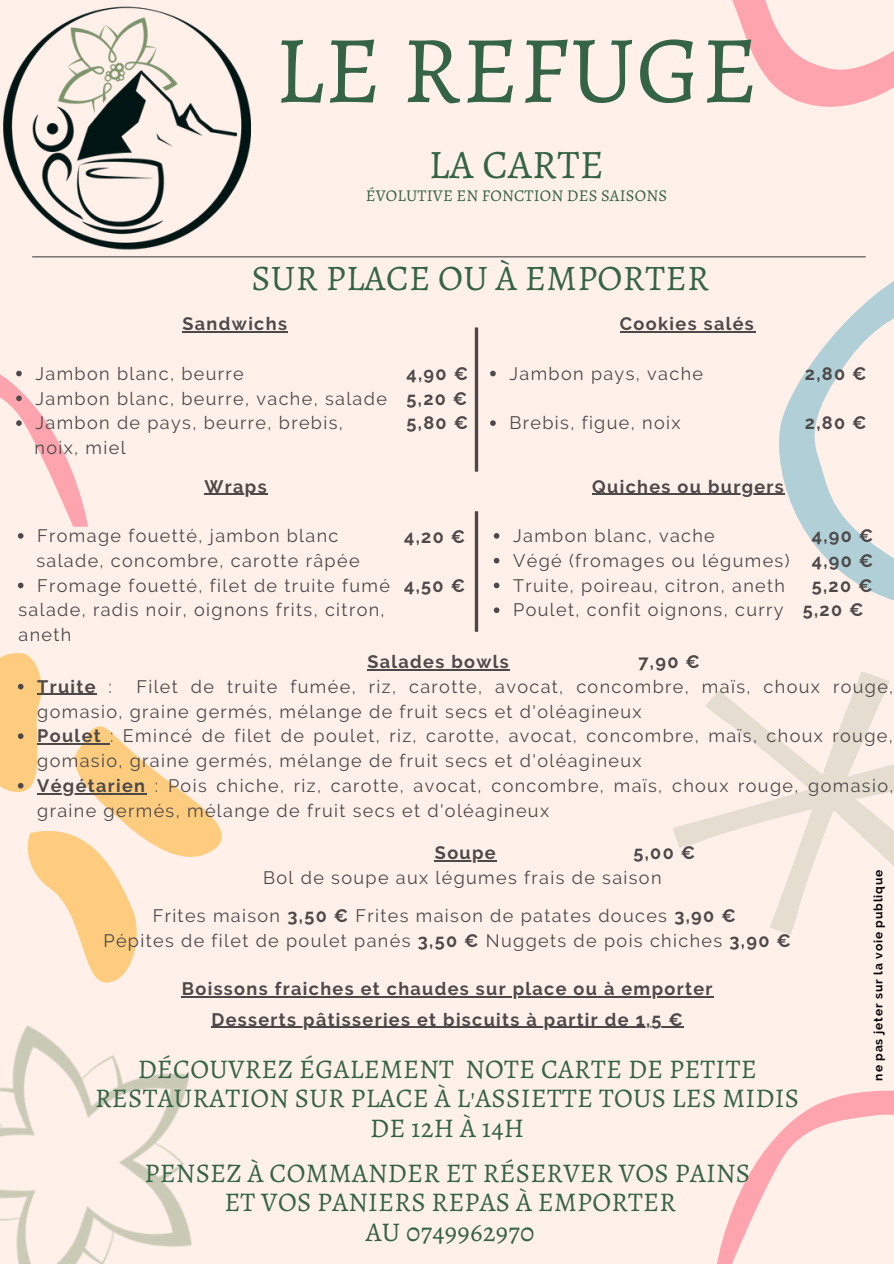
<style>
.page{position:relative;width:894px;height:1264px;background:#fff}
.page>*{position:absolute;margin:0;border:0;box-sizing:border-box;transform-origin:0 0}
.t1{font:96.15px "Alegreya SC";letter-spacing:.01em;color:#346345}
.t2{font:40.5px "Alegreya SC";letter-spacing:.01em;color:#346345}
.t3{font:36px "Alegreya SC";letter-spacing:.01em;color:#346345}
.t4{font:27px/29.2px "Alegreya SC";letter-spacing:.01em;color:#346345;text-align:center}
.t5{font:18px/24.8px "Raleway";letter-spacing:.075em;color:#4d4949}
.t6{font:700 18px "Raleway";letter-spacing:.075em;color:#4d4949}
.t7{font:16.5px "Alegreya SC";letter-spacing:.01em;color:#346345}
.t8{font:700 12px "Raleway";letter-spacing:.07em;color:#000}
.s1{font-weight:700}
.s2{font-weight:400}
</style>
<div class="page">
<div style="left:0;top:0;width:893px;height:1263px;background:#fff0ea"></div>
<hr style="left:33px;top:256px;width:832px;height:1px;background:#4d4949">
<svg style="left:474px;top:327px;width:4px;height:144px"></svg>
<svg style="left:0;top:370px;width:88px;height:157px"></svg>
<hr style="left:182px;top:331px;width:106px;height:1px;background:#4d4949">
<svg style="left:732px;top:0;width:161px;height:107px"></svg>
<svg style="left:771px;top:256px;width:122px;height:344px"></svg>
<svg style="left:717px;top:1090px;width:176px;height:173px"></svg>
<svg style="left:673px;top:671px;width:220px;height:263px"></svg>
<svg style="left:0;top:653px;width:222px;height:330px"></svg>
<svg style="left:474px;top:511px;width:4px;height:120px"></svg>
<svg style="left:490px;top:371px;width:5px;height:5px"></svg>
<svg style="left:490px;top:420px;width:5px;height:6px"></svg>
<hr style="left:619px;top:331px;width:136px;height:1px;background:#4d4949">
<svg style="left:18px;top:533px;width:6px;height:5px"></svg>
<svg style="left:18px;top:582px;width:6px;height:6px"></svg>
<hr style="left:204px;top:493px;width:64px;height:2px;background:#4d4949">
<svg style="left:493px;top:533px;width:6px;height:5px"></svg>
<svg style="left:493px;top:558px;width:6px;height:5px"></svg>
<svg style="left:493px;top:582px;width:6px;height:6px"></svg>
<svg style="left:493px;top:607px;width:6px;height:6px"></svg>
<hr style="left:592px;top:493px;width:193px;height:2px;background:#4d4949">
<hr style="left:182px;top:996px;width:531px;height:1px;background:#4d4949">
<img style="left:0;top:1025px;width:231px;height:238px">
<img style="left:3px;top:6px;width:247px;height:244px">
<hr style="left:435px;top:860px;width:62px;height:1px;background:#4d4949">
<svg style="left:18px;top:683px;width:6px;height:6px"></svg>
<hr style="left:37px;top:694px;width:60px;height:1px;background:#4d4949">
<svg style="left:18px;top:733px;width:6px;height:6px"></svg>
<hr style="left:37px;top:743px;width:73px;height:1px;background:#4d4949">
<svg style="left:18px;top:783px;width:6px;height:5px"></svg>
<hr style="left:37px;top:793px;width:109px;height:1px;background:#4d4949">
<hr style="left:367px;top:669px;width:143px;height:1px;background:#4d4949">
<hr style="left:211px;top:1026px;width:473px;height:1px;background:#4d4949">
<p class="t1" style="left:274px;top:4px;width:485px">LE REFUGE</p>
<p class="t2" style="left:429px;top:137px;width:176px">LA CARTE</p>
<p class="t7" style="left:366px;top:184px;width:303px">ÉVOLUTIVE EN FONCTION DES SAISONS</p>
<p class="t3" style="left:251px;top:253px;width:459px">SUR PLACE OU À EMPORTER</p>
<p class="t6" style="left:182px;top:313px;width:106px">Sandwichs</p>
<p class="t5" style="left:35px;top:361px;width:210px">Jambon blanc, beurre</p>
<p class="t5" style="left:35px;top:386px;width:353px">Jambon blanc, beurre, vache, salade</p>
<p class="t5" style="left:35px;top:410px;width:309px">Jambon de pays, beurre, brebis,</p>
<p class="t5" style="left:35px;top:435px;width:92px">noix, miel</p>
<p class="t6" style="left:204px;top:475px;width:64px">Wraps</p>
<p class="t5" style="left:37px;top:523px;width:302px">Fromage fouetté, jambon blanc</p>
<p class="t5" style="left:37px;top:573px;width:354px">Fromage fouetté, filet de truite fumé</p>
<p class="t5" style="left:36px;top:548px;width:324px">salade, concombre, carotte râpée</p>
<p class="t5" style="left:18px;top:597px;width:367px">salade, radis noir, oignons frits, citron,</p>
<p class="t5" style="left:18px;top:622px;width:54px">aneth</p>
<p class="t6" style="left:406px;top:363px;width:63px">4,90 €</p>
<p class="t6" style="left:406px;top:387px;width:62px">5,20 €</p>
<p class="t6" style="left:406px;top:412px;width:63px">5,80 €</p>
<p class="t6" style="left:404px;top:526px;width:63px">4,20 €</p>
<p class="t6" style="left:404px;top:575px;width:62px">4,50 €</p>
<p class="t6" style="left:619px;top:313px;width:135px">Cookies salés</p>
<p class="t5" style="left:509px;top:361px;width:195px">Jambon pays, vache</p>
<p class="t5" style="left:509px;top:410px;width:172px">Brebis, figue, noix</p>
<p class="t6" style="left:592px;top:475px;width:193px">Quiches ou burgers</p>
<p class="t6" style="left:804px;top:363px;width:63px">2,80 €</p>
<p class="t6" style="left:804px;top:412px;width:63px">2,80 €</p>
<p class="t5" style="left:513px;top:523px;width:203px">Jambon blanc, vache</p>
<p class="t5" style="left:513px;top:548px;width:278px">Végé (fromages ou légumes)</p>
<p class="t5" style="left:513px;top:573px;width:273px">Truite, poireau, citron, aneth</p>
<p class="t5" style="left:513px;top:597px;width:352px">Poulet, confit oignons, curry <span class="s1">5,20 €</span></p>
<p class="t6" style="left:811px;top:525px;width:63px">4,90 €</p>
<p class="t6" style="left:811px;top:550px;width:63px">4,90 €</p>
<p class="t6" style="left:811px;top:574px;width:62px">5,20 €</p>
<p class="t6" style="left:367px;top:651px;width:143px">Salades bowls</p>
<p class="t6" style="left:638px;top:651px;width:63px">7,90 €</p>
<p class="t5" style="left:37px;top:674px;width:857px;text-indent:99px">Filet de truite fumée, riz, carotte, avocat, concombre, maïs, choux rouge, gomasio, graine germés, mélange de fruit secs et d'oléagineux</p>
<p class="t5" style="left:37px;top:723px;width:856px"><span class="s1">Poulet</span> : Emincé de filet de poulet, riz, carotte, avocat, concombre, maïs, choux rouge, gomasio, graine germés, mélange de fruit secs et d'oléagineux</p>
<p class="t5" style="left:37px;top:773px;width:857px"><span class="s1">Végétarien</span> : Pois chiche, riz, carotte, avocat, concombre, maïs, choux rouge, gomasio, graine germés, mélange de fruit secs et d'oléagineux</p>
<p class="t6" style="left:37px;top:676px;width:76px">Truite <span class="s2">:</span></p>
<p class="t6" style="left:435px;top:842px;width:62px">Soupe</p>
<p class="t5" style="left:263px;top:864px;width:400px">Bol de soupe aux légumes frais de saison</p>
<p class="t6" style="left:633px;top:842px;width:63px">5,00 €</p>
<p class="t5" style="left:153px;top:903px;width:584px">Frites maison <span class="s1">3,50 €</span> Frites maison de patates douces <span class="s1">3,90 €</span></p>
<p class="t5" style="left:103px;top:928px;width:688px">Pépites de filet de poulet panés <span class="s1">3,50 €</span> Nuggets de pois chiches <span class="s1">3,90 €</span></p>
<p class="t6" style="left:182px;top:978px;width:532px">Boissons fraiches et chaudes sur place ou à emporter</p>
<p class="t6" style="left:211px;top:1008px;width:473px">Desserts pâtisseries et biscuits à partir de 1,5 €</p>
<p class="t4" style="left:95px;top:1054px;width:705px">DÉCOUVREZ ÉGALEMENT NOTE CARTE DE PETITE<br>RESTAURATION SUR PLACE À L'ASSIETTE TOUS LES MIDIS<br>DE 12H À 14H</p>
<p class="t4" style="left:144px;top:1158px;width:607px">PENSEZ À COMMANDER ET RÉSERVER VOS PAINS</p>
<p class="t4" style="left:224px;top:1187px;width:453px">ET VOS PANIERS REPAS À EMPORTER</p>
<p class="t4" style="left:365px;top:1216px;width:170px">AU 0749962970</p>
<p class="t8" style="left:870px;top:1080px;width:212px;rotate:-90deg">ne pas jeter sur la voie publique</p>
</div>
